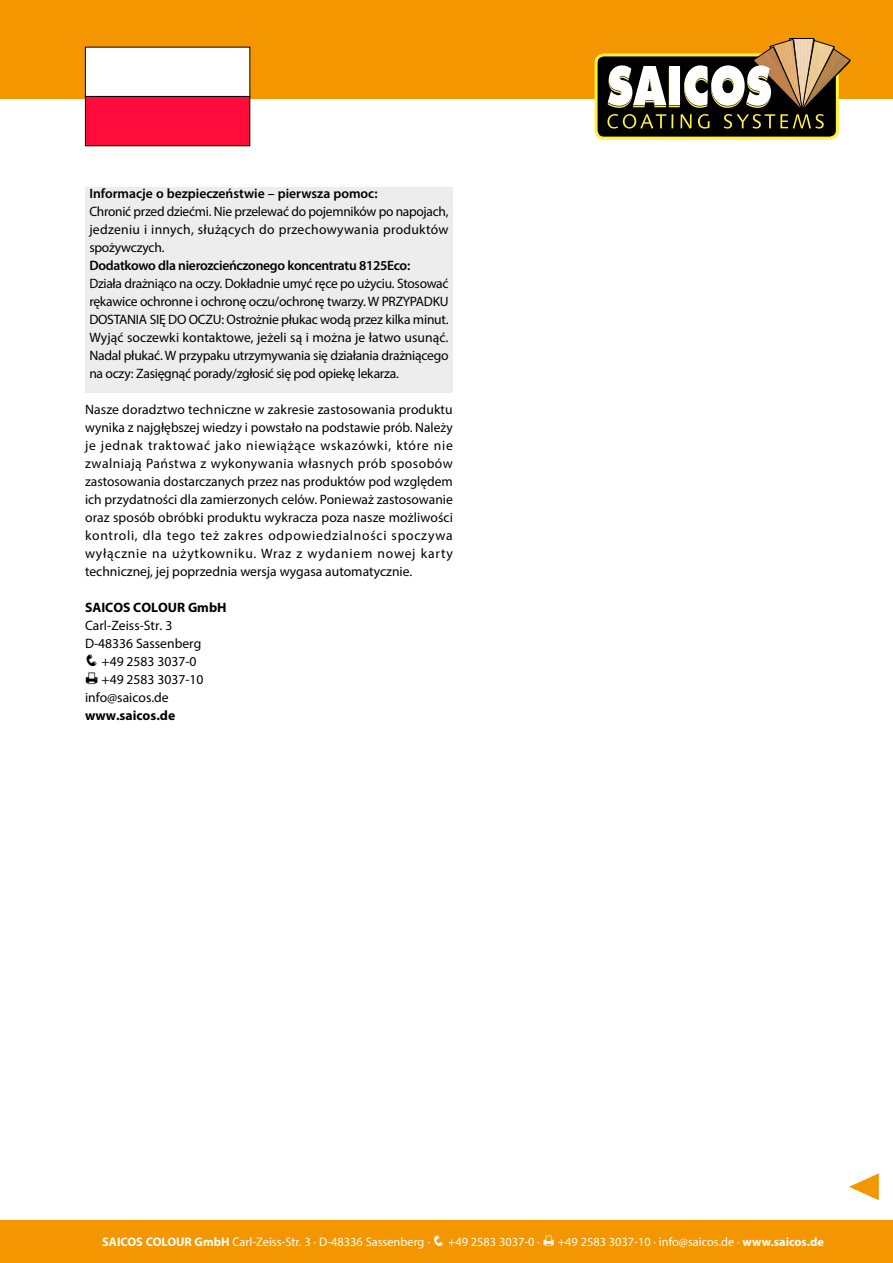
<style>
.page{position:relative;width:893px;height:1263px;background:#fff}
.page>*{position:absolute;margin:0;border:0;box-sizing:border-box;transform-origin:0 0}
.t1{font:13.65px/18px "Myriad Pro";color:#000;text-align:justify}
.t2{font:600 13.65px "Myriad Pro";letter-spacing:-.02em;color:#000}
.t3{font:600 13.65px "Myriad Pro";color:#000}
.t4{font:700 13.65px "Myriad Pro";color:#000}
.t5{font:12.45px "Myriad Pro";color:#fff}
.s1{font-weight:700}
</style>
<div class="page">
<div style="left:0;top:0;width:893px;height:99px;background:#f49600"></div>
<div style="left:596px;top:55px;width:241px;height:83px;background:#000;border-radius:8px"></div>
<div style="left:594px;top:53px;width:245px;height:87px;border:3px solid #fff042;border-radius:8px"></div>
<svg style="left:607px;top:38px;width:243px;height:91px"></svg>
<div style="left:0;top:1220px;width:893px;height:43px;background:#f49600"></div>
<div style="left:85px;top:187px;width:368px;height:206px;background:#ededed"></div>
<div style="left:85px;top:47px;width:165px;height:49px;background:#fff"></div>
<div style="left:85px;top:96px;width:165px;height:50px;background:#ff0c3c"></div>
<div style="left:85px;top:96px;width:165px;height:50px;border:1px solid #000"></div>
<svg style="left:849px;top:1173px;width:30px;height:27px"></svg>
<p class="t3" style="left:89px;top:185px;width:290px">Informacje o bezpieczeństwie – pierwsza pomoc:</p>
<p class="t1" style="left:89px;top:202px;width:361px">Chronić przed dziećmi. Nie przelewać do pojemników po napojach, jedzeniu i innych, służących do przechowywania produktów spożywczych.</p>
<p class="t2" style="left:89px;top:257px;width:322px">Dodatkowo dla nierozcieńczonego koncentratu 8125Eco:</p>
<p class="t1" style="left:89px;top:274px;width:361px">Działa drażniąco na oczy. Dokładnie umyć ręce po użyciu. Stosować rękawice ochronne i ochronę oczu/ochronę twarzy. W PRZYPADKU DOSTANIA SIĘ DO OCZU: Ostrożnie płukac wodą przez kilka minut.<br>Wyjąć soczewki kontaktowe, jeżeli są i można je łatwo usunąć.<br>Nadal płukać. W przypaku utrzymywania się działania drażniącego na oczy: Zasięgnąć porady/zgłosić się pod opiekę lekarza.</p>
<p class="t1" style="left:85px;top:400px;width:369px">Nasze doradztwo techniczne w zakresie zastosowania produktu wynika z najgłębszej wiedzy i powstało na podstawie prób. Należy je jednak traktować jako niewiążące wskazówki, które nie zwalniają Państwa z wykonywania własnych prób sposobów zastosowania dostarczanych przez nas produktów pod względem ich przydatności dla zamierzonych celów. Ponieważ zastosowanie oraz sposób obróbki produktu wykracza poza nasze możliwości kontroli, dla tego też zakres odpowiedzialności spoczywa wyłącznie na użytkowniku. Wraz z wydaniem nowej karty technicznej, jej poprzednia wersja wygasa automatycznie.</p>
<p class="t4" style="left:85px;top:598px;width:143px">SAICOS COLOUR GmbH</p>
<p class="t1" style="left:85px;top:616px;width:118px">Carl-Zeiss-Str. 3<br>D-48336 Sassenberg</p>
<p class="t1" style="left:85px;top:652px;width:113px">❑ +49 2583 3037-0</p>
<p class="t1" style="left:102px;top:670px;width:104px">+49 2583 3037-10</p>
<p class="t1" style="left:85px;top:688px;width:85px">info@saicos.de</p>
<p class="t4" style="left:85px;top:706px;width:92px">www.saicos.de</p>
<p class="t5" style="left:102px;top:1234px;width:439px"><span class="s1">SAICOS COLOUR GmbH</span> Carl-Zeiss-Str. 3 · D-48336 Sassenberg · ❑ +49 2583 3037-0 ·</p>
<p class="t5" style="left:558px;top:1234px;width:267px">+49 2583 3037-10 · info@saicos.de · <span class="s1">www.saicos.de</span></p>
</div>
